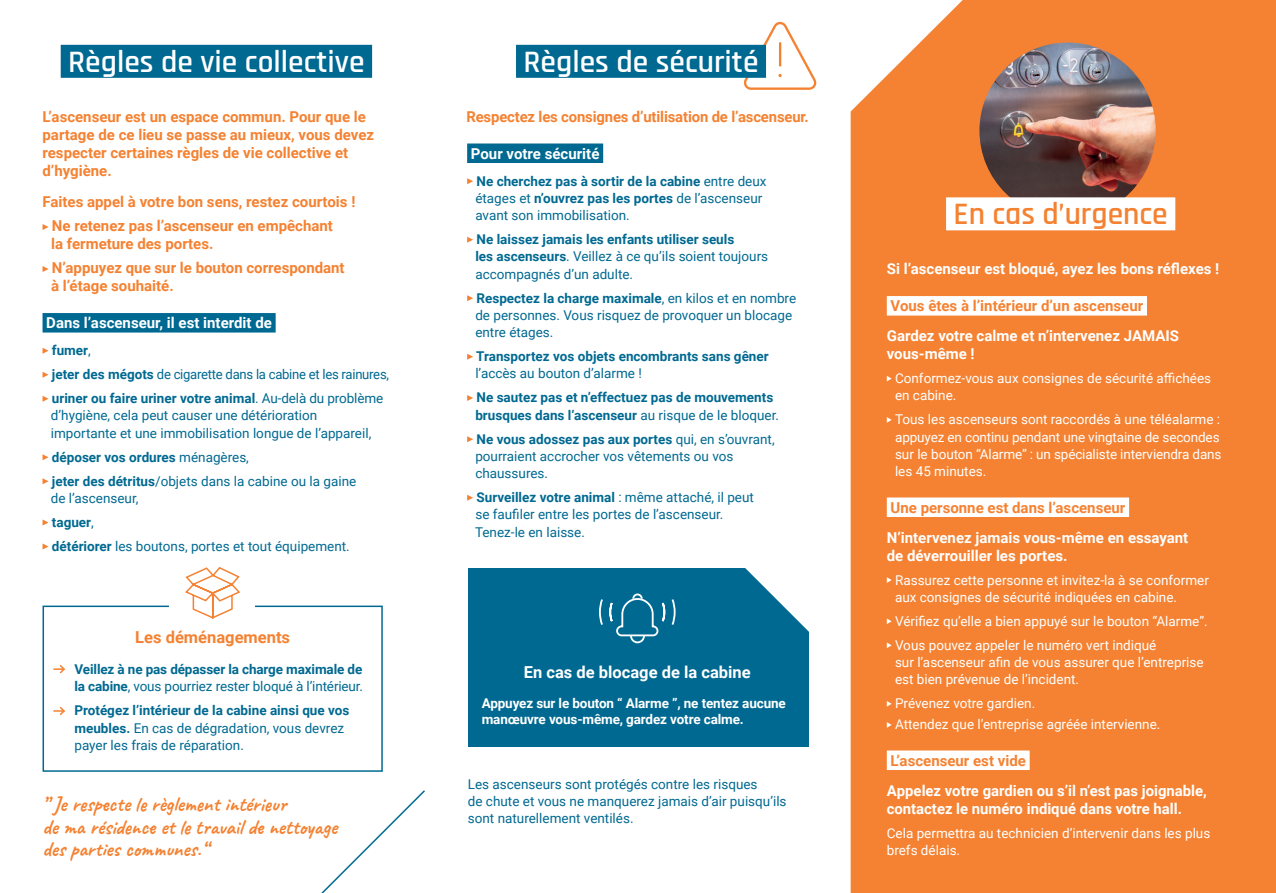
<style>
.page{position:relative;width:1276px;height:893px;background:#fff}
.page>*{position:absolute;margin:0;border:0;box-sizing:border-box;transform-origin:0 0}
.t1{font:600 31.5px "Rajdhani";color:#fff}
.t2{font:600 31.5px "Rajdhani";color:#f48232}
.t3{font:700 21px/22.5px "Caveat";color:#f48232}
.t4{font:700 16.5px "Roboto";color:#fff}
.t5{font:700 16.5px "Roboto";color:#f48232}
.t6{font:700 15px/18px "Roboto";color:#f48232}
.t7{font:700 15px/18px "Roboto";color:#fff}
.t8{font:13.5px/17.2px "Roboto";color:#006991}
.t9{font:13.5px/17.2px "Roboto";color:#fff}
.t10{font:700 13.5px/17.2px "Roboto";color:#006991}
.t11{font:13.5px/24px "Roboto";letter-spacing:-.02em;color:#006991}
.t12{font:700 13.5px/16.2px "Roboto";letter-spacing:-.01em;color:#fff}
.s1{font-weight:700}
.s2{font-weight:400}
</style>
<div class="page">
<div style="left:468px;top:569px;width:340px;height:178px;background:#006991"></div>
<div style="left:850px;top:0;width:426px;height:893px;background:#f48232"></div>
<svg style="left:599px;top:593px;width:77px;height:51px"></svg>
<div style="left:61px;top:45px;width:311px;height:33px;background:#006991"></div>
<svg style="left:43px;top:224px;width:6px;height:6px"></svg>
<svg style="left:43px;top:266px;width:6px;height:6px"></svg>
<div style="left:43px;top:313px;width:233px;height:20px;background:#006991"></div>
<svg style="left:43px;top:348px;width:6px;height:6px"></svg>
<svg style="left:43px;top:372px;width:6px;height:6px"></svg>
<svg style="left:43px;top:396px;width:6px;height:6px"></svg>
<svg style="left:43px;top:454px;width:6px;height:6px"></svg>
<svg style="left:43px;top:478px;width:6px;height:6px"></svg>
<svg style="left:43px;top:519px;width:6px;height:6px"></svg>
<svg style="left:43px;top:543px;width:6px;height:6px"></svg>
<div style="left:467px;top:143px;width:136px;height:20px;background:#006991"></div>
<svg style="left:467px;top:178px;width:6px;height:6px"></svg>
<svg style="left:467px;top:237px;width:6px;height:6px"></svg>
<svg style="left:467px;top:295px;width:6px;height:6px"></svg>
<svg style="left:467px;top:354px;width:6px;height:6px"></svg>
<svg style="left:467px;top:395px;width:6px;height:6px"></svg>
<svg style="left:467px;top:436px;width:6px;height:6px"></svg>
<svg style="left:467px;top:495px;width:6px;height:6px"></svg>
<div style="left:43px;top:606px;width:340px;height:166px;border:2px solid #006991"></div>
<div style="left:169px;top:590px;width:85px;height:31px;background:#fff"></div>
<svg style="left:54px;top:665px;width:11px;height:9px"></svg>
<svg style="left:54px;top:706px;width:11px;height:10px"></svg>
<svg style="left:185px;top:567px;width:56px;height:52px"></svg>
<svg style="left:321px;top:790px;width:104px;height:103px"></svg>
<svg style="left:744px;top:22px;width:72px;height:68px"></svg>
<div style="left:516px;top:45px;width:250px;height:33px;background:#006991"></div>
<img style="left:979px;top:43px;width:176px;height:176px;border-radius:88px">
<div style="left:946px;top:197px;width:229px;height:33px;background:#fff"></div>
<div style="left:887px;top:750px;width:142px;height:20px;background:#fff"></div>
<div style="left:887px;top:497px;width:242px;height:20px;background:#fff"></div>
<svg style="left:717px;top:473px;width:174px;height:175px"></svg>
<svg style="left:887px;top:701px;width:4px;height:6px"></svg>
<svg style="left:887px;top:722px;width:4px;height:6px"></svg>
<div style="left:887px;top:296px;width:260px;height:20px;background:#fff"></div>
<svg style="left:887px;top:376px;width:4px;height:5px"></svg>
<svg style="left:887px;top:417px;width:4px;height:6px"></svg>
<h1 class="t1" style="left:68px;top:43px;width:298px">Règles de vie collective</h1>
<p class="t6" style="left:43px;top:107px;width:333px">L’ascenseur est un espace commun. Pour que le partage de ce lieu se passe au mieux, vous devez respecter certaines règles de vie collective et d’hygiène.</p>
<p class="t6" style="left:52px;top:189px;width:305px;line-height:24px;text-indent:-9px">Faites appel à votre bon sens, restez courtois !<br>Ne retenez pas l’ascenseur en empêchant</p>
<p class="t6" style="left:51px;top:231px;width:295px;line-height:24px">la fermeture des portes.<br>N’appuyez que sur le bouton correspondant</p>
<p class="t6" style="left:51px;top:276px;width:124px">à l’étage souhaité.</p>
<p class="t7" style="left:46px;top:313px;width:227px">Dans l’ascenseur, il est interdit de</p>
<p class="t11" style="left:52px;top:338px;width:339px"><span class="s1">fumer</span>,<br><span class="s1">jeter des mégots</span> de cigarette dans la cabine et les rainures, <span class="s1">uriner ou faire uriner votre animal</span>. Au-delà du problème</p>
<p class="t8" style="left:51px;top:406px;width:322px">d’hygiène, cela peut causer une détérioration importante et une immobilisation longue de l’appareil,</p>
<p class="t8" style="left:52px;top:444px;width:306px;line-height:24px"><span class="s1">déposer vos ordures</span> ménagères,<br><span class="s1">jeter des détritus</span>/objets dans la cabine ou la gaine</p>
<p class="t8" style="left:51px;top:485px;width:301px;line-height:24px">de l’ascenseur,<br><span class="s1">taguer</span>,<br><span class="s1">détériorer</span> les boutons, portes et tout équipement.</p>
<p class="t5" style="left:135px;top:626px;width:156px">Les déménagements</p>
<p class="t10" style="left:74px;top:660px;width:290px">Veillez à ne pas dépasser la charge maximale de la cabine<span class="s2">, vous pourriez rester bloqué à l’intérieur.</span></p>
<p class="t8" style="left:74px;top:701px;width:276px"><span class="s1">Protégez l’intérieur de la cabine ainsi que vos meubles.</span> En cas de dégradation, vous devrez payer les frais de réparation.</p>
<h2 class="t3" style="left:43px;top:793px;width:296px">” Je respecte le règlement intérieur<br>de ma résidence et le travail de nettoyage des parties communes.“</h2>
<h1 class="t1" style="left:523px;top:43px;width:236px">Règles de sécurité</h1>
<p class="t6" style="left:466px;top:107px;width:344px">Respectez les consignes d’utilisation de l’ascenseur.</p>
<p class="t7" style="left:471px;top:144px;width:130px">Pour votre sécurité</p>
<p class="t8" style="left:475px;top:172px;width:293px"><span class="s1">Ne cherchez pas à sortir de la cabine</span> entre deux étages et <span class="s1">n’ouvrez pas les portes</span> de l’ascenseur avant son immobilisation.</p>
<p class="t8" style="left:475px;top:230px;width:294px"><span class="s1">Ne laissez jamais les enfants utiliser seuls<br>les ascenseurs</span>. Veillez à ce qu’ils soient toujours accompagnés d’un adulte.</p>
<p class="t8" style="left:475px;top:289px;width:322px"><span class="s1">Respectez la charge maximale</span>, en kilos et en nombre de personnes. Vous risquez de provoquer un blocage entre étages.</p>
<p class="t10" style="left:476px;top:347px;width:294px">Transportez vos objets encombrants sans gêner</p>
<p class="t8" style="left:475px;top:364px;width:168px">l’accès au bouton d’alarme !</p>
<p class="t10" style="left:475px;top:388px;width:305px">Ne sautez pas et n’effectuez pas de mouvements brusques dans l’ascenseur <span class="s2">au risque de le bloquer.</span></p>
<p class="t8" style="left:475px;top:430px;width:301px"><span class="s1">Ne vous adossez pas aux portes</span> qui, en s’ouvrant, pourraient accrocher vos vêtements ou vos chaussures.</p>
<p class="t8" style="left:475px;top:488px;width:280px"><span class="s1">Surveillez votre animal</span> : même attaché, il peut se faufiler entre les portes de l’ascenseur.<br>Tenez-le en laisse.</p>
<p class="t4" style="left:524px;top:660px;width:228px">En cas de blocage de la cabine</p>
<p class="t12" style="left:482px;top:694px;width:306px">Appuyez sur le bouton “ Alarme ”, ne tentez aucune manœuvre vous-même, gardez votre calme.</p>
<p class="t8" style="left:468px;top:775px;width:320px">Les ascenseurs sont protégés contre les risques<br>de chute et vous ne manquerez jamais d’air puisqu’ils sont naturellement ventilés.</p>
<h1 class="t2" style="left:953px;top:196px;width:216px">En cas d’urgence</h1>
<p class="t7" style="left:887px;top:259px;width:334px">Si l’ascenseur est bloqué, ayez les bons réflexes !</p>
<p class="t6" style="left:890px;top:296px;width:254px">Vous êtes à l’intérieur d’un ascenseur</p>
<p class="t7" style="left:887px;top:326px;width:294px">Gardez votre calme et n’intervenez JAMAIS vous-même !</p>
<p class="t9" style="left:895px;top:369px;width:318px">Conformez-vous aux consignes de sécurité affichées en cabine.</p>
<p class="t9" style="left:895px;top:410px;width:328px">Tous les ascenseurs sont raccordés à une téléalarme : appuyez en continu pendant une vingtaine de secondes sur le bouton “Alarme” : un spécialiste interviendra dans les 45 minutes.</p>
<p class="t6" style="left:890px;top:498px;width:236px">Une personne est dans l’ascenseur</p>
<p class="t7" style="left:887px;top:528px;width:303px">N’intervenez jamais vous-même en essayant de déverrouiller les portes.</p>
<p class="t9" style="left:895px;top:571px;width:315px">Rassurez cette personne et invitez-la à se conformer aux consignes de sécurité indiquées en cabine.</p>
<p class="t9" style="left:895px;top:608px;width:314px;line-height:24px">Vérifiez qu’elle a bien appuyé sur le bouton “Alarme”.<br>Vous pouvez appeler le numéro vert indiqué</p>
<p class="t9" style="left:895px;top:653px;width:310px">sur l’ascenseur afin de vous assurer que l’entreprise est bien prévenue de l’incident.</p>
<p class="t9" style="left:895px;top:692px;width:267px;line-height:21px">Prévenez votre gardien.<br>Attendez que l’entreprise agréée intervienne.</p>
<p class="t6" style="left:890px;top:751px;width:137px">L’ascenseur est vide</p>
<p class="t7" style="left:887px;top:781px;width:321px">Appelez votre gardien ou s’il n’est pas joignable, contactez le numéro indiqué dans votre hall.</p>
<p class="t9" style="left:887px;top:824px;width:325px">Cela permettra au technicien d’intervenir dans les plus brefs délais.</p>
</div>
